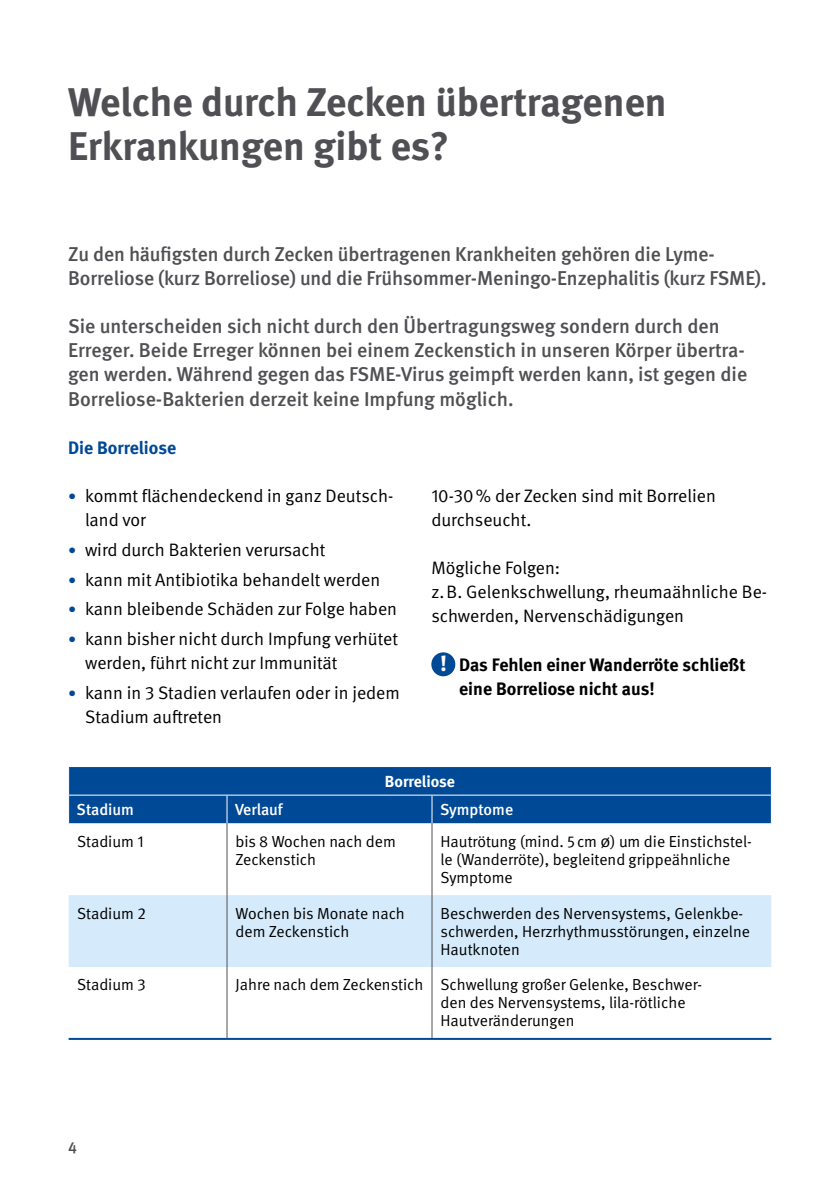
<style>
.page{position:relative;width:840px;height:1191px;background:#fff}
.page>*{position:absolute;margin:0;border:0;box-sizing:border-box;transform-origin:0 0}
.t1{font:700 40px/44px "DGUV Meta";color:#504f53}
.t2{font:500 20px/24px "DGUV Meta";letter-spacing:-.005em;color:#504f53}
.t3{font:18px/24.2px "DGUV Meta";color:#000}
.t4{font:700 18px/24.2px "DGUV Meta";color:#000}
.t5{font:700 18px "DGUV Meta";color:#004996}
.t6{font:16px/18px "DGUV Meta";color:#000}
.t7{font:500 16px "DGUV Meta";color:#fff}
.t8{font:700 16px "DGUV Meta";color:#fff}
.t9{font:500 16px "DGUV Meta";color:#504f53}
.s1{font-size:16px;color:#004996}
.s2{font-family:"DGUV Meta Serif";font-size:22px;color:#fff}
</style>
<div class="page">
<div style="left:431px;top:652px;width:24px;height:24px;background:#004996;border-radius:50%"></div>
<div style="left:69px;top:895px;width:702px;height:72px;background:#d5ebfb"></div>
<hr style="left:226px;top:823px;width:1px;height:72px;background:#504f53">
<hr style="left:226px;top:895px;width:1px;height:72px;background:#504f53">
<hr style="left:226px;top:967px;width:1px;height:71px;background:#504f53">
<hr style="left:431px;top:823px;width:1px;height:72px;background:#504f53">
<hr style="left:431px;top:895px;width:1px;height:72px;background:#504f53">
<hr style="left:431px;top:967px;width:1px;height:71px;background:#504f53">
<hr style="left:69px;top:1038px;width:158px;height:2px;background:#004a96">
<hr style="left:227px;top:1038px;width:205px;height:2px;background:#004a96">
<hr style="left:432px;top:1038px;width:339px;height:2px;background:#004a96">
<div style="left:68px;top:767px;width:703px;height:56px;background:#004996"></div>
<hr style="left:68px;top:794px;width:159px;height:1px;background:#fff">
<hr style="left:227px;top:794px;width:205px;height:1px;background:#fff">
<hr style="left:432px;top:794px;width:339px;height:1px;background:#fff">
<h1 class="t1" style="left:68px;top:82px;width:599px">Welche durch Zecken übertragenen<br>Erkrankungen gibt es?</h1>
<p class="t2" style="left:68px;top:243px;width:699px">Zu den häufigsten durch Zecken übertragenen Krankheiten gehören die Lyme-<br>Borreliose (kurz Borreliose) und die Frühsommer-Meningo-Enzephalitis (kurz FSME).</p>
<p class="t2" style="left:68px;top:315px;width:680px">Sie unterscheiden sich nicht durch den Übertragungsweg sondern durch den Erreger. Beide Erreger können bei einem Zeckenstich in unseren Körper übertra&shy;gen werden. Während gegen das FSME-Virus geimpft werden kann, ist gegen die Borreliose-Bakterien derzeit keine Impfung möglich.</p>
<p class="t5" style="left:68px;top:437px;width:109px">Die Borreliose</p>
<p class="t3" style="left:85px;top:484px;width:309px;text-indent:-17px"><span class="s1">•</span> kommt flächendeckend in ganz Deutsch&shy;land vor</p>
<p class="t3" style="left:68px;top:538px;width:258px"><span class="s1">•</span> wird durch Bakterien verursacht</p>
<p class="t3" style="left:68px;top:567px;width:313px"><span class="s1">•</span> kann mit Antibiotika behandelt werden</p>
<p class="t3" style="left:68px;top:597px;width:330px"><span class="s1">•</span> kann bleibende Schäden zur Folge haben</p>
<p class="t3" style="left:85px;top:627px;width:314px;text-indent:-17px"><span class="s1">•</span> kann bisher nicht durch Impfung verhütet werden, führt nicht zur Immunität</p>
<p class="t3" style="left:85px;top:681px;width:316px;text-indent:-17px"><span class="s1">•</span> kann in 3 Stadien verlaufen oder in jedem<br>Stadium auftreten</p>
<p class="t3" style="left:431px;top:484px;width:286px">10-30% der Zecken sind mit Borrelien durchseucht.</p>
<p class="t3" style="left:431px;top:556px;width:337px">Mögliche Folgen:<br>z.B. Gelenkschwellung, rheumaähnliche Be&shy;schwerden, Nervenschädigungen</p>
<p class="t4" style="left:459px;top:653px;width:287px;text-indent:-19px"><span class="s2">!</span> Das Fehlen einer Wanderröte schließt eine Borreliose nicht aus!</p>
<p class="t8" style="left:384px;top:772px;width:72px">Borreliose</p>
<p class="t7" style="left:77px;top:800px;width:59px">Stadium</p>
<p class="t7" style="left:235px;top:800px;width:49px">Verlauf</p>
<p class="t7" style="left:440px;top:800px;width:75px">Symptome</p>
<p class="t6" style="left:77px;top:832px;width:68px">Stadium 1</p>
<p class="t6" style="left:235px;top:832px;width:162px">bis 8 Wochen nach dem<br>Zeckenstich</p>
<p class="t6" style="left:440px;top:832px;width:313px">Hautrötung (mind. 5 cm Ø) um die Einstichstel&shy;le (Wanderröte), begleitend grippeähnliche<br>Symptome</p>
<p class="t6" style="left:77px;top:904px;width:70px">Stadium 2</p>
<p class="t6" style="left:235px;top:904px;width:171px">Wochen bis Monate nach dem Zeckenstich</p>
<p class="t6" style="left:440px;top:904px;width:311px">Beschwerden des Nervensystems, Gelenkbe&shy;schwerden, Herzrhythmusstörungen, einzelne<br>Hautknoten</p>
<p class="t6" style="left:77px;top:976px;width:70px">Stadium 3</p>
<p class="t6" style="left:440px;top:976px;width:263px;text-indent:-205px">Jahre nach dem Zeckenstich Schwellung großer Gelenke, Beschwer&shy;den des Nervensystems, lila-rötliche<br>Hautveränderungen</p>
<p class="t9" style="left:68px;top:1137px;width:10px">4</p>
</div>
